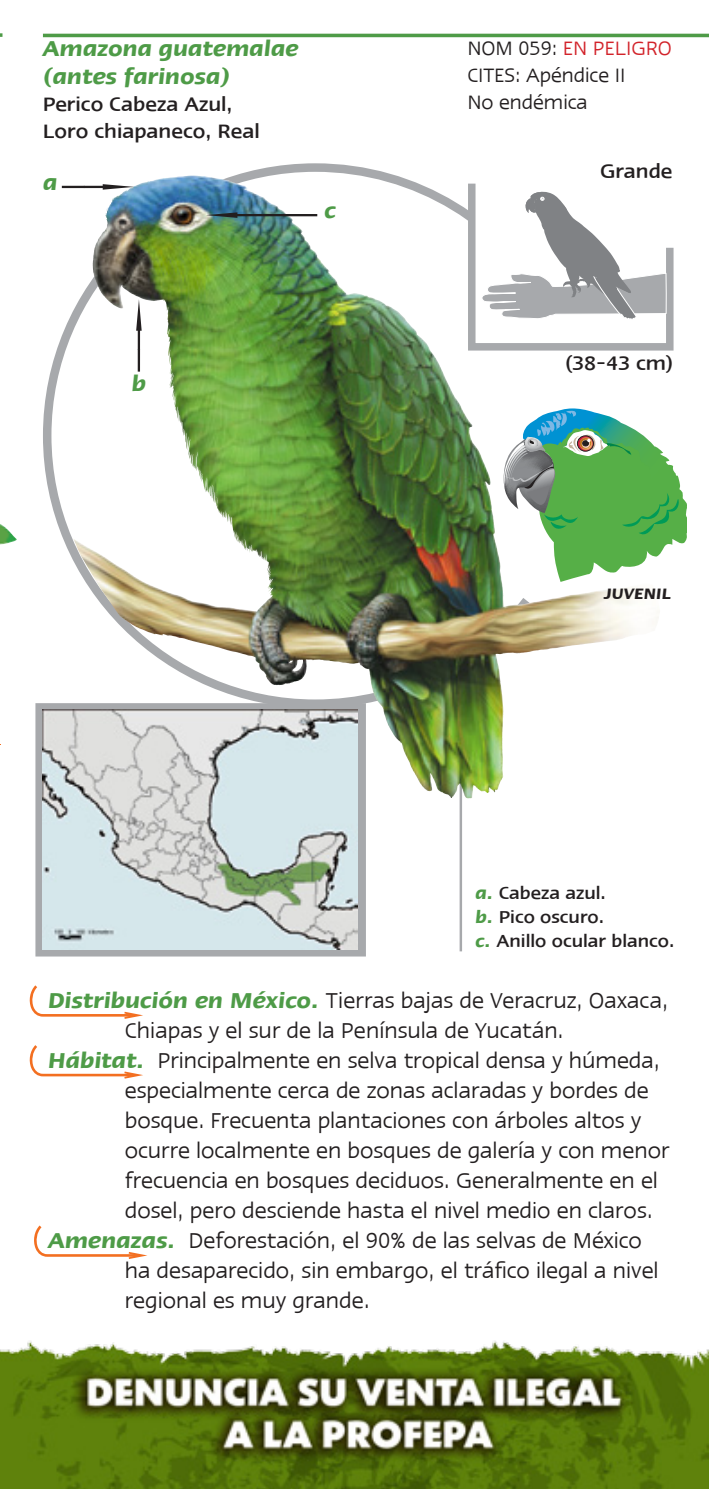
<style>
.page{position:relative;width:709px;height:1489px;background:#fff}
.page>*{position:absolute;margin:0;border:0;box-sizing:border-box;transform-origin:0 0}
.t1{font:25px "Linotype Ergo";color:#231f20}
.t2{font:italic 600 25px/27.5px "Linotype Ergo";color:#4e9b47}
.t3{font:500 22.5px/27px "Linotype Ergo";color:#231f20}
.t4{font:22.5px/27px "Linotype Ergo";color:#231f20}
.t5{font:500 20px/24px "Linotype Ergo";color:#231f20}
.t6{font:italic 600 17.5px "Linotype Ergo";color:#231f20}
.s1{color:#d2232a}
.s2{font-weight:600;font-style:italic;color:#4e9b47}
</style>
<div class="page">
<hr style="left:459px;top:781px;width:3px;height:170px;background:#a7a9ac">
<svg style="left:562px;top:408px;width:124px;height:174px"></svg>
<svg style="left:29px;top:985px;width:114px;height:33px"></svg>
<svg style="left:29px;top:1045px;width:114px;height:33px"></svg>
<svg style="left:34px;top:1225px;width:113px;height:33px"></svg>
<img style="left:0;top:524px;width:17px;height:20px">
<hr style="left:43px;top:34px;width:666px;height:3px;background:#4e9b47">
<img style="left:43px;top:163px;width:519px;height:549px">
<img style="left:0;top:1341px;width:709px;height:147px">
<img style="left:126px;top:175px;width:68px;height:16px">
<div style="left:35px;top:703px;width:331px;height:253px;border:11px solid #a7a9ac"></div>
<img style="left:42px;top:709px;width:316px;height:240px">
<svg style="left:464px;top:176px;width:210px;height:178px"></svg>
<svg style="left:136px;top:299px;width:6px;height:50px"></svg>
<hr style="left:138px;top:349px;width:2px;height:22px;background:#231f20">
<svg style="left:84px;top:184px;width:50px;height:6px"></svg>
<hr style="left:62px;top:186px;width:22px;height:2px;background:#231f20">
<svg style="left:206px;top:212px;width:50px;height:6px"></svg>
<hr style="left:256px;top:214px;width:61px;height:2px;background:#231f20">
<p class="t2" style="left:43px;top:35px;width:257px">Amazona guatemalae (antes farinosa)</p>
<p class="t3" style="left:43px;top:90px;width:218px">Perico Cabeza Azul,<br>Loro chiapaneco, Real</p>
<p class="t2" style="left:43px;top:168px;width:16px">a</p>
<p class="t2" style="left:324px;top:196px;width:13px">c</p>
<p class="t2" style="left:132px;top:369px;width:16px">b</p>
<p class="t4" style="left:467px;top:34px;width:206px">NOM 059: <span class="s1">EN PELIGRO<br></span>CITES: Apéndice II<br>No endémica</p>
<p class="t3" style="left:600px;top:157px;width:74px">Grande</p>
<p class="t3" style="left:565px;top:350px;width:110px">(38-43 cm)</p>
<p class="t6" style="left:604px;top:584px;width:68px">JUVENIL</p>
<p class="t5" style="left:475px;top:880px;width:200px"><span class="s2">a.</span> Cabeza azul.<br><span class="s2">b.</span> Pico oscuro.<br><span class="s2">c.</span> Anillo ocular blanco.</p>
<p class="t1" style="left:48px;top:986px;width:621px"><span class="s2">Distribución en México.</span> Tierras bajas de Veracruz, Oaxaca,</p>
<p class="t1" style="left:125px;top:1016px;width:440px">Chiapas y el sur de la Península de Yucatán.</p>
<p class="t1" style="left:48px;top:1046px;width:613px"><span class="s2">Hábitat.</span> Principalmente en selva tropical densa y húmeda,</p>
<p class="t1" style="left:125px;top:1076px;width:525px">especialmente cerca de zonas aclaradas y bordes de</p>
<p class="t1" style="left:125px;top:1106px;width:518px">bosque. Frecuenta plantaciones con árboles altos y</p>
<p class="t1" style="left:125px;top:1136px;width:546px">ocurre localmente en bosques de galería y con menor</p>
<p class="t1" style="left:125px;top:1166px;width:534px">frecuencia en bosques deciduos. Generalmente en el</p>
<p class="t1" style="left:125px;top:1196px;width:529px">dosel, pero desciende hasta el nivel medio en claros.</p>
<p class="t1" style="left:48px;top:1226px;width:595px"><span class="s2">Amenazas.</span> Deforestación, el 90% de las selvas de México</p>
<p class="t1" style="left:125px;top:1256px;width:535px">ha desaparecido, sin embargo, el tráfico ilegal a nivel</p>
<p class="t1" style="left:125px;top:1286px;width:246px">regional es muy grande.</p>
</div>
